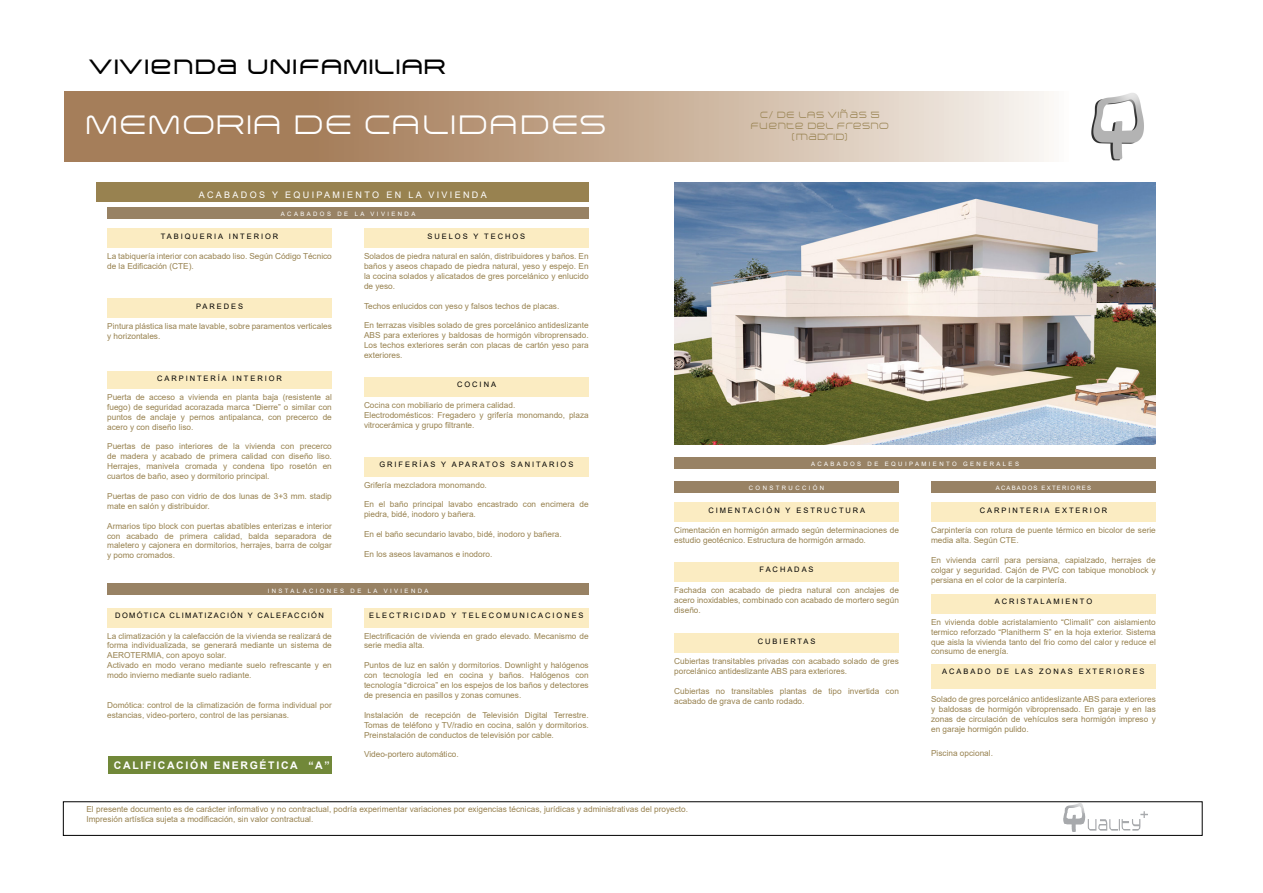
<style>
.page{position:relative;width:1263px;height:893px;background:#fff}
.page>*{position:absolute;margin:0;border:0;box-sizing:border-box;transform-origin:0 0}
.t1{font:300 27px "Arkitech";color:#fff}
.t2{font:500 21px "Arkitech";color:#000}
.t3{font:700 10.5px "Arial";letter-spacing:.16em;color:#fff}
.t4{font:300 9.15px/10.9px "Arkitech";letter-spacing:.03em;color:#988250;text-align:center;scale:.88 1}
.t5{font:9px "Arial";letter-spacing:.26em;color:#fff}
.t6{font:8.25px/9.9px "Arial";color:#988250}
.t7{font:7.5px "Arial";letter-spacing:.26em;color:#000}
.t8{font:7.5px "Arial";letter-spacing:.18em;color:#000}
.t9{font:6px "Arial";letter-spacing:.4em;color:#fff}
.t10{font:6px "Arial";letter-spacing:.2em;color:#fff}
</style>
<div class="page">
<div style="left:107px;top:207px;width:482px;height:12px;background:#988264"></div>
<div style="left:674px;top:457px;width:482px;height:12px;background:#988264"></div>
<div style="left:674px;top:482px;width:225px;height:11px;background:#988264"></div>
<div style="left:931px;top:482px;width:225px;height:11px;background:#988264"></div>
<div style="left:107px;top:584px;width:482px;height:11px;background:#988264"></div>
<div style="left:107px;top:229px;width:225px;height:19px;background:#fbecc2"></div>
<div style="left:674px;top:503px;width:225px;height:19px;background:#fbecc2"></div>
<div style="left:674px;top:562px;width:225px;height:19px;background:#fbecc2"></div>
<div style="left:674px;top:634px;width:225px;height:19px;background:#fbecc2"></div>
<div style="left:107px;top:608px;width:225px;height:19px;background:#fbecc2"></div>
<div style="left:364px;top:608px;width:225px;height:19px;background:#fbecc2"></div>
<div style="left:364px;top:229px;width:225px;height:19px;background:#fbecc2"></div>
<div style="left:931px;top:503px;width:225px;height:19px;background:#fbecc2"></div>
<div style="left:931px;top:594px;width:225px;height:19px;background:#fbecc2"></div>
<div style="left:931px;top:664px;width:225px;height:25px;background:#fbecc2"></div>
<div style="left:107px;top:299px;width:225px;height:19px;background:#fbecc2"></div>
<div style="left:364px;top:377px;width:225px;height:19px;background:#fbecc2"></div>
<div style="left:107px;top:371px;width:225px;height:18px;background:#fbecc2"></div>
<div style="left:364px;top:457px;width:225px;height:19px;background:#fbecc2"></div>
<div style="left:108px;top:757px;width:223px;height:17px;background:#718839"></div>
<img style="left:1064px;top:803px;width:83px;height:29px">
<div style="left:63px;top:801px;width:1139px;height:35px;border:1px solid #000"></div>
<img style="left:674px;top:183px;width:482px;height:261px">
<svg style="left:64px;top:91px;width:985px;height:71px;background:#c2a78d"></svg>
<div style="left:96px;top:183px;width:493px;height:19px;background:#988250"></div>
<img style="left:1091px;top:93px;width:53px;height:68px">
<h2 class="t2" style="left:89px;top:52px;width:358px">VIVIENDA UNIFAMILIAR</h2>
<h1 class="t1" style="left:84px;top:107px;width:524px">MEMORIA DE CALIDADES</h1>
<p class="t5" style="left:199px;top:189px;width:289px">ACABADOS Y EQUIPAMIENTO EN LA VIVIENDA</p>
<p class="t9" style="left:281px;top:210px;width:136px">ACABADOS DE LA VIVIENDA</p>
<p class="t7" style="left:161px;top:231px;width:119px">TABIQUERIA INTERIOR</p>
<p class="t7" style="left:427px;top:231px;width:99px">SUELOS Y TECHOS</p>
<p class="t6" style="left:107px;top:251px;width:226px">La tabiquería interior con acabado liso. Según Código Técnico de la Edificación (CTE).</p>
<p class="t7" style="left:196px;top:301px;width:48px">PAREDES</p>
<p class="t6" style="left:107px;top:321px;width:226px">Pintura plástica lisa mate lavable, sobre paramentos verticales y horizontales.</p>
<p class="t7" style="left:157px;top:373px;width:126px">CARPINTERÍA INTERIOR</p>
<p class="t6" style="left:107px;top:392px;width:226px;text-align:justify">Puerta de acceso a vivienda en planta baja (resistente al fuego) de seguridad acorazada marca “Dierre” o similar con puntos de anclaje y pernos antipalanca, con precerco de acero y con diseño liso.</p>
<p class="t6" style="left:107px;top:442px;width:226px;text-align:justify">Puertas de paso interiores de la vivienda con precerco de madera y acabado de primera calidad con diseño liso.<br>Herrajes, manivela cromada y condena tipo rosetón en cuartos de baño, aseo y dormitorio principal.</p>
<p class="t6" style="left:107px;top:491px;width:226px">Puertas de paso con vidrio de dos lunas de 3+3 mm. stadip mate en salón y distribuidor.</p>
<p class="t6" style="left:107px;top:521px;width:226px;text-align:justify">Armarios tipo block con puertas abatibles enterizas e interior con acabado de primera calidad, balda separadora de maletero y cajonera en dormitorios, herrajes, barra de colgar y pomo cromados.</p>
<p class="t6" style="left:364px;top:251px;width:226px;text-align:justify">Solados de piedra natural en salón, distribuidores y baños. En baños y aseos chapado de piedra natural, yeso y espejo. En la cocina solados y alicatados de gres porcelánico y enlucido de yeso.</p>
<p class="t6" style="left:364px;top:301px;width:197px">Techos enlucidos con yeso y falsos techos de placas.</p>
<p class="t6" style="left:364px;top:320px;width:226px;text-align:justify">En terrazas visibles solado de gres porcelánico antideslizante ABS para exteriores y baldosas de hormigón vibroprensado.<br>Los techos exteriores serán con placas de cartón yeso para exteriores.</p>
<p class="t7" style="left:457px;top:380px;width:40px">COCINA</p>
<p class="t6" style="left:364px;top:400px;width:226px">Cocina con mobiliario de primera calidad.<br>Electrodomésticos: Fregadero y grifería monomando, plaza vitrocerámica y grupo filtrante.</p>
<p class="t7" style="left:379px;top:459px;width:195px">GRIFERÍAS Y APARATOS SANITARIOS</p>
<p class="t6" style="left:364px;top:480px;width:124px">Grifería mezcladora monomando.</p>
<p class="t6" style="left:364px;top:499px;width:226px">En el baño principal lavabo encastrado con encimera de piedra, bidé, inodoro y bañera.</p>
<p class="t6" style="left:364px;top:529px;width:199px">En el baño secundario lavabo, bidé, inodoro y bañera.</p>
<p class="t6" style="left:364px;top:549px;width:130px">En los aseos lavamanos e inodoro.</p>
<p class="t9" style="left:268px;top:586px;width:162px">INSTALACIONES DE LA VIVIENDA</p>
<p class="t8" style="left:115px;top:610px;width:210px">DOMÓTICA CLIMATIZACIÓN Y CALEFACCIÓN</p>
<p class="t7" style="left:369px;top:610px;width:216px">ELECTRICIDAD Y TELECOMUNICACIONES</p>
<p class="t6" style="left:107px;top:631px;width:226px">La climatización y la calefacción de la vivienda se realizará de forma individualizada, se generará mediante un sistema de AEROTERMIA, con apoyo solar.<br>Activado en modo verano mediante suelo refrescante y en modo invierno mediante suelo radiante.</p>
<p class="t6" style="left:107px;top:700px;width:226px">Domótica: control de la climatización de forma individual por estancias, video-portero, control de las persianas.</p>
<p class="t3" style="left:114px;top:758px;width:217px">CALIFICACIÓN ENERGÉTICA “A”</p>
<p class="t6" style="left:364px;top:631px;width:226px">Electrificación de vivienda en grado elevado. Mecanismo de serie media alta.</p>
<p class="t6" style="left:364px;top:660px;width:226px;text-align:justify">Puntos de luz en salón y dormitorios. Downlight y halógenos con tecnología led en cocina y baños. Halógenos con tecnología “dicroica” en los espejos de los baños y detectores de presencia en pasillos y zonas comunes.</p>
<p class="t6" style="left:364px;top:710px;width:226px;text-align:justify">Instalación de recepción de Televisión Digital Terrestre.<br>Tomas de teléfono y TV/radio en cocina, salón y dormitorios.<br>Preinstalación de conductos de televisión por cable.</p>
<p class="t6" style="left:364px;top:749px;width:96px">Video-portero automático.</p>
<p class="t4" style="left:751px;top:109px;width:159px">C/ DE LAS VIÑAS 5<br>FUENTE DEL FRESNO (MADRID)</p>
<p class="t9" style="left:811px;top:460px;width:210px">ACABADOS DE EQUIPAMIENTO GENERALES</p>
<p class="t9" style="left:749px;top:484px;width:77px">CONSTRUCCIÓN</p>
<p class="t10" style="left:996px;top:484px;width:97px">ACABADOS EXTERIORES</p>
<p class="t7" style="left:708px;top:505px;width:158px">CIMENTACIÓN Y ESTRUCTURA</p>
<p class="t6" style="left:674px;top:525px;width:226px">Cimentación en hormigón armado según determinaciones de estudio geotécnico. Estructura de hormigón armado.</p>
<p class="t7" style="left:759px;top:564px;width:56px">FACHADAS</p>
<p class="t6" style="left:674px;top:585px;width:226px;text-align:justify">Fachada con acabado de piedra natural con anclajes de acero inoxidables, combinado con acabado de mortero según diseño.</p>
<p class="t7" style="left:758px;top:636px;width:59px">CUBIERTAS</p>
<p class="t6" style="left:674px;top:656px;width:226px">Cubiertas transitables privadas con acabado solado de gres porcelánico antideslizante ABS para exteriores.</p>
<p class="t6" style="left:674px;top:686px;width:226px">Cubiertas no transitables plantas de tipo invertida con acabado de grava de canto rodado.</p>
<p class="t7" style="left:980px;top:505px;width:129px">CARPINTERIA EXTERIOR</p>
<p class="t6" style="left:931px;top:525px;width:226px">Carpintería con rotura de puente térmico en bicolor de serie media alta. Según CTE.</p>
<p class="t6" style="left:931px;top:555px;width:226px;text-align:justify">En vivienda carril para persiana, capialzado, herrajes de colgar y seguridad. Cajón de PVC con tabique monoblock y persiana en el color de la carpintería.</p>
<p class="t6" style="left:931px;top:617px;width:226px;text-align:justify">En vivienda doble acristalamiento “Climalit” con aislamiento termico reforzado “Planitherm S” en la hoja exterior. Sistema que aisla la vivienda tanto del frio como del calor y reduce el consumo de energía.</p>
<p class="t7" style="left:995px;top:596px;width:99px">ACRISTALAMIENTO</p>
<p class="t7" style="left:942px;top:667px;width:204px">ACABADO DE LAS ZONAS EXTERIORES</p>
<p class="t6" style="left:931px;top:694px;width:226px;text-align:justify">Solado de gres porcelánico antideslizante ABS para exteriores y baldosas de hormigón vibroprensado. En garaje y en las zonas de circulación de vehículos sera hormigón impreso y en garaje hormigón pulido.</p>
<p class="t6" style="left:931px;top:748px;width:63px">Piscina opcional.</p>
<p class="t6" style="left:86px;top:804px;width:603px">El presente documento es de carácter informativo y no contractual, podría experimentar variaciones por exigencias técnicas, jurídicas y administrativas del proyecto.<br>Impresión artística sujeta a modificación, sin valor contractual.</p>
</div>
